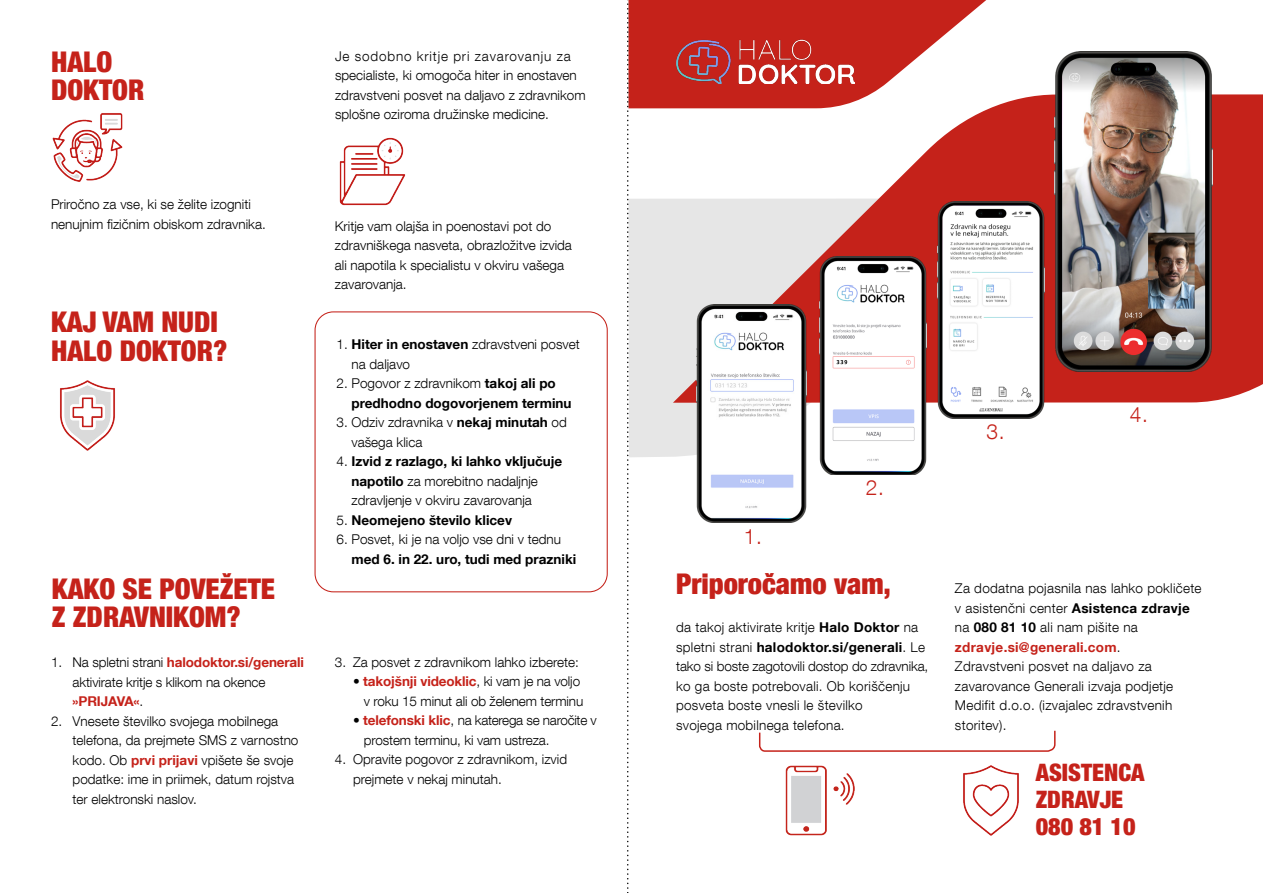
<style>
.page{position:relative;width:1263px;height:893px;background:#fff}
.page>*{position:absolute;margin:0;border:0;box-sizing:border-box;transform-origin:0 0}
.t1{font:900 condensed 28.5px "Helvetica Neue LT Com";color:#c5221a}
.t2{font:900 condensed 24px "Helvetica Neue LT Com";color:#c5221a}
.t3{font:300 21px "Helvetica Neue LT Com";color:#c5221a}
.t4{font:300 13.5px/19.5px "Helvetica Neue LT Com";color:#000}
.t5{font:300 13.5px/19.5px "Helvetica Neue LT Com";letter-spacing:.02em;color:#000}
.t6{font:700 13.5px "Helvetica Neue LT Com";color:#000}
.t7{font:700 13.5px "Helvetica Neue LT Com";letter-spacing:-.01em;color:#c5221a}
.t8{font:300 13.5px "Helvetica Neue LT Com";letter-spacing:.06em;color:#000}
.t9{font:700 13.5px "Helvetica Neue LT Com";letter-spacing:.02em;color:#c5221a}
.s1{font-weight:700}
.s2{font-weight:300}
.s3{font-weight:700;color:#c5221a}
.s4{font-weight:300;color:#000}
</style>
<div class="page">
<svg style="left:629px;top:0;width:357px;height:108px;fill:#c5221a"></svg>
<svg style="left:629px;top:199px;width:404px;height:258px;fill:#e6e6e6"></svg>
<svg style="left:673px;top:94px;width:590px;height:309px;fill:#c5221a"></svg>
<img style="left:696px;top:305px;width:110px;height:217px">
<img style="left:938px;top:201px;width:107px;height:217px">
<img style="left:819px;top:257px;width:107px;height:217px">
<img style="left:1055px;top:51px;width:157px;height:320px">
<img style="left:676px;top:40px;width:178px;height:43px">
<svg style="left:493px;top:0;width:136px;height:893px"></svg>
<svg style="left:759px;top:730px;width:297px;height:22px"></svg>
<img style="left:785px;top:765px;width:70px;height:71px">
<img style="left:52px;top:113px;width:71px;height:69px">
<img style="left:60px;top:380px;width:55px;height:71px">
<img style="left:339px;top:137px;width:67px;height:69px">
<img style="left:963px;top:765px;width:56px;height:71px">
<p class="t1" style="left:51px;top:44px;width:63px">HALO</p>
<p class="t1" style="left:51px;top:73px;width:95px">DOKTOR</p>
<p class="t4" style="left:51px;top:195px;width:201px">Priročno za vse, ki se želite izogniti</p>
<p class="t4" style="left:51px;top:214px;width:216px">nenujnim fizičnim obiskom zdravnika.</p>
<p class="t8" style="left:335px;top:48px;width:237px">Je sodobno kritje pri zavarovanju za</p>
<p class="t4" style="left:335px;top:66px;width:252px">specialiste, ki omogoča hiter in enostaven zdravstveni posvet na daljavo z zdravnikom splošne oziroma družinske medicine.</p>
<p class="t4" style="left:335px;top:216px;width:239px">Kritje vam olajša in poenostavi pot do zdravniškega nasveta, obrazložitve izvida</p>
<p class="t4" style="left:335px;top:255px;width:231px">ali napotila k specialistu v okviru vašega</p>
<p class="t4" style="left:335px;top:274px;width:73px">zavarovanja.</p>
<p class="t1" style="left:51px;top:305px;width:168px">KAJ VAM NUDI</p>
<p class="t1" style="left:51px;top:334px;width:178px">HALO DOKTOR?</p>
<p class="t4" style="left:337px;top:334px;width:245px">1. <span class="s1">Hiter in enostaven</span> zdravstveni posvet</p>
<p class="t4" style="left:352px;top:354px;width:60px">na daljavo</p>
<p class="t4" style="left:337px;top:373px;width:221px">2. Pogovor z zdravnikom <span class="s1">takoj ali po</span></p>
<p class="t6" style="left:352px;top:394px;width:221px">predhodno dogovorjenem terminu</p>
<p class="t4" style="left:337px;top:412px;width:232px">3. Odziv zdravnika v <span class="s1">nekaj minutah</span> od</p>
<p class="t4" style="left:352px;top:432px;width:72px">vašega klica</p>
<p class="t6" style="left:337px;top:453px;width:227px"><span class="s2">4.</span> Izvid z razlago, ki lahko vključuje</p>
<p class="t4" style="left:352px;top:471px;width:188px"><span class="s1">napotilo</span> za morebitno nadaljnje</p>
<p class="t4" style="left:352px;top:490px;width:182px">zdravljenje v okviru zavarovanja</p>
<p class="t6" style="left:337px;top:511px;width:177px"><span class="s2">5.</span> Neomejeno število klicev</p>
<p class="t4" style="left:337px;top:529px;width:226px">6. Posvet, ki je na voljo vse dni v tednu</p>
<p class="t6" style="left:352px;top:550px;width:226px">med 6. in 22. uro, tudi med prazniki</p>
<p class="t1" style="left:52px;top:572px;width:225px">KAKO SE POVEŽETE</p>
<p class="t1" style="left:52px;top:600px;width:190px">Z ZDRAVNIKOM?</p>
<p class="t4" style="left:51px;top:652px;width:13px">1.</p>
<p class="t4" style="left:51px;top:711px;width:13px">2.</p>
<p class="t4" style="left:73px;top:652px;width:233px">Na spletni strani <span class="s3">halodoktor.si/generali </span>aktivirate kritje s klikom na okence</p>
<p class="t7" style="left:73px;top:693px;width:72px">»PRIJAVA«<span class="s4">.</span></p>
<p class="t4" style="left:73px;top:711px;width:207px">Vnesete številko svojega mobilnega</p>
<p class="t4" style="left:73px;top:730px;width:227px">telefona, da prejmete SMS z varnostno kodo. Ob <span class="s3">prvi prijavi</span> vpišete še svoje podatke: ime in priimek, datum rojstva ter elektronski naslov.</p>
<p class="t4" style="left:335px;top:652px;width:13px">3.</p>
<p class="t4" style="left:335px;top:749px;width:13px">4.</p>
<p class="t4" style="left:353px;top:652px;width:227px">Za posvet z zdravnikom lahko izberete:</p>
<p class="t7" style="left:353px;top:673px;width:229px"><span class="s4">•</span> takojšnji videoklic<span class="s4">, ki vam je na voljo</span></p>
<p class="t4" style="left:364px;top:691px;width:221px">v roku 15 minut ali ob želenem terminu</p>
<p class="t4" style="left:364px;top:710px;width:234px;text-indent:-11px">• <span class="s3">telefonski klic</span>, na katerega se naročite v prostem terminu, ki vam ustreza.</p>
<p class="t4" style="left:353px;top:749px;width:216px">Opravite pogovor z zdravnikom, izvid</p>
<p class="t4" style="left:353px;top:769px;width:150px">prejmete v nekaj minutah.</p>
<p class="t3" style="left:744px;top:524px;width:19px">1.</p>
<p class="t3" style="left:866px;top:475px;width:19px">2.</p>
<p class="t1" style="left:676px;top:567px;width:216px">Priporočamo vam,</p>
<p class="t5" style="left:676px;top:617px;width:254px">da takoj aktivirate kritje <span class="s1">Halo Doktor</span> na spletni strani <span class="s1">halodoktor.si/generali</span>. Le tako si boste zagotovili dostop do zdravnika, ko ga boste potrebovali. Ob koriščenju posveta boste vnesli le številko</p>
<p class="t5" style="left:676px;top:715px;width:170px">svojega mobilnega telefona.</p>
<p class="t3" style="left:987px;top:419px;width:19px">3.</p>
<p class="t3" style="left:1130px;top:402px;width:19px">4.</p>
<p class="t5" style="left:955px;top:578px;width:248px">Za dodatna pojasnila nas lahko pokličete v asistenčni center <span class="s1">Asistenca zdravje</span></p>
<p class="t5" style="left:955px;top:617px;width:184px">na <span class="s1">080 81 10</span> ali nam pišite na</p>
<p class="t9" style="left:955px;top:638px;width:167px">zdravje.si@generali.com<span class="s4">.</span></p>
<p class="t5" style="left:955px;top:656px;width:198px">Zdravstveni posvet na daljavo za</p>
<p class="t5" style="left:955px;top:676px;width:220px">zavarovance Generali izvaja podjetje</p>
<p class="t5" style="left:955px;top:695px;width:219px">Medifit d.o.o. (izvajalec zdravstvenih</p>
<p class="t5" style="left:955px;top:715px;width:53px">storitev).</p>
<p class="t2" style="left:1036px;top:758px;width:110px">ASISTENCA</p>
<p class="t2" style="left:1036px;top:785px;width:89px">ZDRAVJE</p>
<p class="t2" style="left:1036px;top:812px;width:101px">080 81 10</p>
</div>
